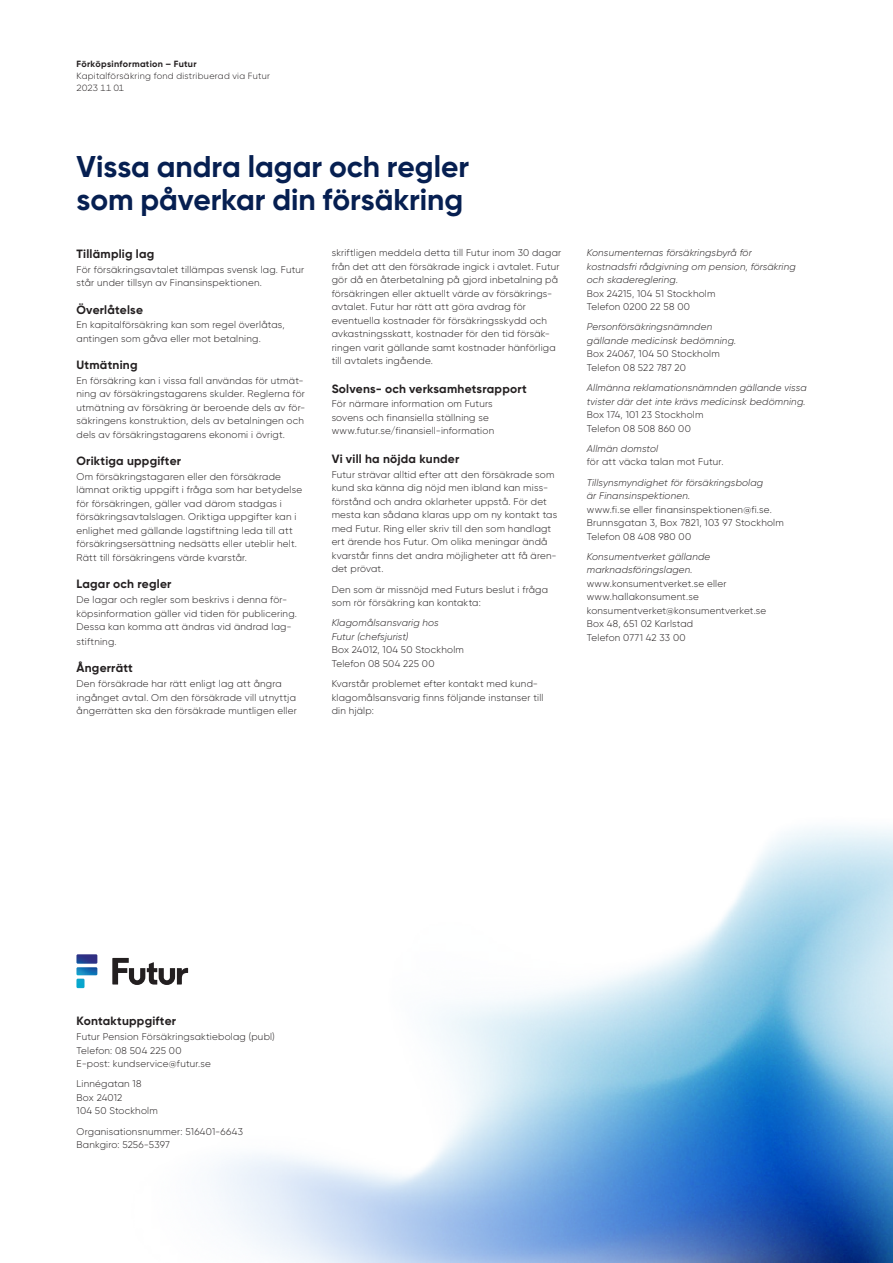
<style>
.page{position:relative;width:893px;height:1263px;background:#fff}
.page>*{position:absolute;margin:0;border:0;box-sizing:border-box;transform-origin:0 0}
.FÖRK_Rubrik{font:700 30px/33px "Gilroy";color:#061f51}
.FÖRK_XS_Underrubrik_1{font:700 12px "Gilroy";letter-spacing:.02em;color:#231f20}
.FÖRK_XS_Brödtext{font:300 9.75px/13.5px "Gilroy";letter-spacing:.02em;color:#231f20}
.FÖRK_XS_Brödtext-2{font:italic 300 9.75px/13.5px "Gilroy";letter-spacing:.02em;color:#231f20}
.t1{font:300 9px/12px "Gilroy";letter-spacing:.03em;color:#231f20}
.t2{font:700 9px "Gilroy";letter-spacing:.035em;color:#231f20}
.s1{font-style:italic}
.s2{font-style:normal}
</style>
<div class="page">
<img style="left:77px;top:827px;width:816px;height:436px">
<img style="left:76px;top:967px;width:21px;height:8px">
<img style="left:76px;top:954px;width:21px;height:10px">
<svg style="left:76px;top:979px;width:9px;height:9px"></svg>
<svg style="left:112px;top:958px;width:76px;height:27px"></svg>
<p class="t2" style="left:77px;top:58px;width:122px">Förköpsinformation – Futur</p>
<p class="t1" style="left:77px;top:69px;width:195px">Kapitalförsäkring fond distribuerad via Futur<br>2023 11 01</p>
<p class="FÖRK_Rubrik" style="left:77px;top:150px;width:394px">Vissa andra lagar och regler som påverkar din försäkring</p>
<p class="FÖRK_XS_Underrubrik_1" style="left:77px;top:246px;width:79px">Tillämplig lag</p>
<p class="FÖRK_XS_Brödtext" style="left:77px;top:262px;width:229px">För försäkringsavtalet tillämpas svensk lag. Futur står under tillsyn av Finansinspektionen.</p>
<p class="FÖRK_XS_Underrubrik_1" style="left:77px;top:302px;width:68px">Överlåtelse</p>
<p class="FÖRK_XS_Brödtext" style="left:77px;top:318px;width:210px">En kapitalförsäkring kan som regel överlåtas, antingen som gåva eller mot betalning.</p>
<p class="FÖRK_XS_Underrubrik_1" style="left:77px;top:357px;width:62px">Utmätning</p>
<p class="FÖRK_XS_Brödtext" style="left:77px;top:374px;width:230px">En försäkring kan i vissa fall användas för utmät&shy;ning av försäkringstagarens skulder. Reglerna för utmätning av försäkring är beroende dels av för&shy;säkringens konstruktion, dels av betalningen och dels av försäkringstagarens ekonomi i övrigt.</p>
<p class="FÖRK_XS_Underrubrik_1" style="left:77px;top:453px;width:106px">Oriktiga uppgifter</p>
<p class="FÖRK_XS_Brödtext" style="left:77px;top:470px;width:227px">Om försäkringstagaren eller den försäkrade lämnat oriktig uppgift i fråga som har betydelse för försäkringen, gäller vad därom stadgas i försäkringsavtalslagen. Oriktiga uppgifter kan i enlighet med gällande lagstiftning leda till att försäkringsersättning nedsätts eller uteblir helt.<br>Rätt till försäkringens värde kvarstår.</p>
<p class="FÖRK_XS_Underrubrik_1" style="left:77px;top:576px;width:96px">Lagar och regler</p>
<p class="FÖRK_XS_Brödtext" style="left:77px;top:593px;width:222px">De lagar och regler som beskrivs i denna för&shy;köpsinformation gäller vid tiden för publicering.<br>Dessa kan komma att ändras vid ändrad lag-</p>
<p class="FÖRK_XS_Brödtext" style="left:77px;top:635px;width:42px">stiftning.</p>
<p class="FÖRK_XS_Underrubrik_1" style="left:77px;top:661px;width:58px">Ångerrätt</p>
<p class="FÖRK_XS_Brödtext" style="left:77px;top:677px;width:222px">Den försäkrade har rätt enligt lag att ångra ingånget avtal. Om den försäkrade vill utnyttja ångerrätten ska den försäkrade muntligen eller</p>
<p class="FÖRK_XS_Brödtext" style="left:332px;top:246px;width:231px">skriftligen meddela detta till Futur inom 30 dagar från det att den försäkrade ingick i avtalet. Futur gör då en återbetalning på gjord inbetalning på försäkringen eller aktuellt värde av försäkrings&shy;avtalet. Futur har rätt att göra avdrag för eventuella kostnader för försäkringsskydd och avkastningsskatt, kostnader för den tid försäk&shy;ringen varit gällande samt kostnader hänförliga till avtalets ingående.</p>
<p class="FÖRK_XS_Underrubrik_1" style="left:332px;top:381px;width:196px">Solvens- och verksamhetsrapport</p>
<p class="FÖRK_XS_Brödtext" style="left:332px;top:397px;width:164px">För närmare information om Futurs sovens och finansiella ställning se www.futur.se/finansiell-information</p>
<p class="FÖRK_XS_Underrubrik_1" style="left:332px;top:451px;width:129px">Vi vill ha nöjda kunder</p>
<p class="FÖRK_XS_Brödtext" style="left:332px;top:467px;width:227px">Futur strävar alltid efter att den försäkrade som kund ska känna dig nöjd men ibland kan miss&shy;förstånd och andra oklarheter uppstå. För det mesta kan sådana klaras upp om ny kontakt tas med Futur. Ring eller skriv till den som handlagt ert ärende hos Futur. Om olika meningar ändå kvarstår finns det andra möjligheter att få ären&shy;det prövat.</p>
<p class="FÖRK_XS_Brödtext" style="left:332px;top:582px;width:218px">Den som är missnöjd med Futurs beslut i fråga som rör försäkring kan kontakta:</p>
<p class="FÖRK_XS_Brödtext" style="left:332px;top:616px;width:134px"><span class="s1">Klagomålsansvarig hos<br>Futur (chefsjurist)<br></span>Box 24012, 104 50 Stockholm<br>Telefon 08 504 225 00</p>
<p class="FÖRK_XS_Brödtext" style="left:332px;top:677px;width:213px">Kvarstår problemet efter kontakt med kund&shy;klagomålsansvarig finns följande instanser till din hjälp:</p>
<p class="FÖRK_XS_Brödtext-2" style="left:587px;top:246px;width:210px">Konsumenternas försäkringsbyrå för kostnadsfri rådgivning om pension, försäkring och skadereglering.<br><span class="s2">Box 24215, 104 51 Stockholm<br>Telefon 0200 22 58 00</span></p>
<p class="FÖRK_XS_Brödtext-2" style="left:587px;top:320px;width:151px">Personförsäkringsnämnden gällande medicinsk bedömning.<br><span class="s2">Box 24067, 104 50 Stockholm<br>Telefon 08 522 787 20</span></p>
<p class="FÖRK_XS_Brödtext-2" style="left:587px;top:381px;width:221px">Allmänna reklamationsnämnden gällande vissa tvister där det inte krävs medicinsk bedömning.<br><span class="s2">Box 174, 101 23 Stockholm<br>Telefon 08 508 860 00</span></p>
<p class="FÖRK_XS_Brödtext" style="left:587px;top:442px;width:138px"><span class="s1">Allmän domstol<br></span>för att väcka talan mot Futur.</p>
<p class="FÖRK_XS_Brödtext" style="left:587px;top:475px;width:199px"><span class="s1">Tillsynsmyndighet för försäkringsbolag<br>är Finansinspektionen.<br></span>www.fi.se eller finansinspektionen@fi.se.<br>Brunnsgatan 3, Box 7821, 103 97 Stockholm Telefon 08 408 980 00</p>
<p class="FÖRK_XS_Brödtext" style="left:587px;top:550px;width:181px"><span class="s1">Konsumentverket gällande marknadsföringslagen. </span>www.konsumentverket.se eller www.hallakonsument.se konsumentverket@konsumentverket.se<br>Box 48, 651 02 Karlstad<br>Telefon 0771 42 33 00</p>
<p class="FÖRK_XS_Underrubrik_1" style="left:77px;top:1014px;width:101px">Kontaktuppgifter</p>
<p class="FÖRK_XS_Brödtext" style="left:77px;top:1030px;width:200px">Futur Pension Försäkringsaktiebolag (publ)<br>Telefon: 08 504 225 00<br>E-post: kundservice@futur.se</p>
<p class="FÖRK_XS_Brödtext" style="left:77px;top:1077px;width:83px">Linnégatan 18<br>Box 24012<br>104 50 Stockholm</p>
<p class="FÖRK_XS_Brödtext" style="left:77px;top:1124px;width:168px">Organisationsnummer: 516401-6643<br>Bankgiro: 5256-5397</p>
</div>
